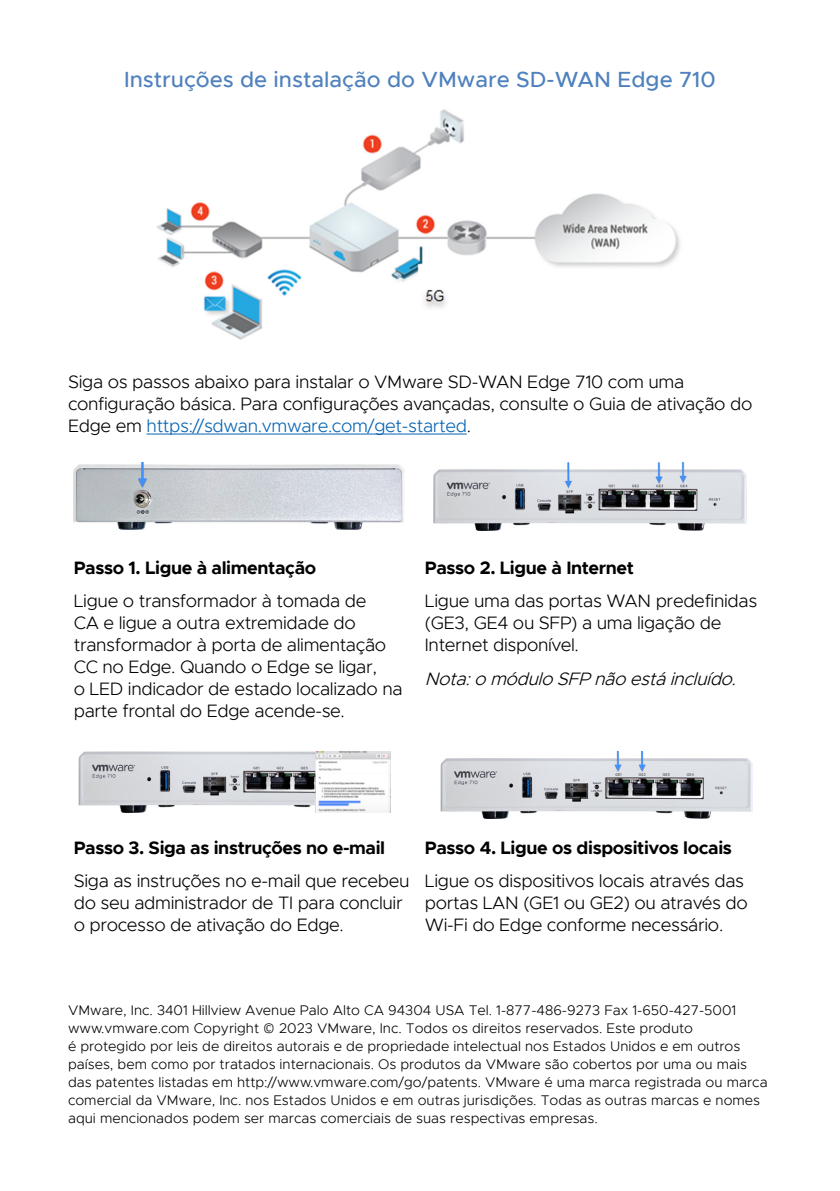
<style>
.page{position:relative;width:840px;height:1191px;background:#fff}
.page>*{position:absolute;margin:0;border:0;box-sizing:border-box;transform-origin:0 0}
.Heading_2_Metro{font:500 22px "Metropolis";color:#4f81bd}
.Body_Metro{font:300 18px/22px "Metropolis";letter-spacing:-.02em;color:#000}
.Heading_3_Metro{font:700 18px "Metropolis";letter-spacing:-.02em;color:#000}
.Note_Metro{font:italic 300 18px "Metropolis";color:#000}
.Copyright_Metro{font:300 14px/18px "Metropolis";color:#000}
.s1{color:#0563b3}
.s2{font-family:"Calibri"}
</style>
<div class="page">
<img style="left:156px;top:109px;width:524px;height:231px">
<img style="left:74px;top:462px;width:330px;height:67px">
<img style="left:433px;top:462px;width:312px;height:68px">
<img style="left:78px;top:751px;width:312px;height:61px">
<img style="left:440px;top:751px;width:312px;height:68px">
<hr style="left:146px;top:434px;width:320px;height:1px;background:#0563b3">
<p class="Heading_2_Metro" style="left:124px;top:65px;width:593px">Instruções de instalação do VMware SD-WAN Edge 710</p>
<p class="Body_Metro" style="left:68px;top:370px;width:685px">Siga os passos abaixo para instalar o VMware SD-WAN Edge 710 com uma configuração básica. Para configurações avançadas, consulte o Guia de ativação do<br>Edge em <span class="s1">https://sdwan.vmware.com/get-started</span>.</p>
<p class="Heading_3_Metro" style="left:74px;top:556px;width:244px">Passo 1. Ligue à alimentação</p>
<p class="Body_Metro" style="left:74px;top:590px;width:330px">Ligue o transformador à tomada de<br>CA e ligue a outra extremidade do transformador à porta de alimentação CC no Edge. Quando o Edge se ligar,<br>o LED indicador de estado localizado na parte frontal do Edge acende-se.</p>
<p class="Heading_3_Metro" style="left:424px;top:556px;width:210px">Passo 2. Ligue à Internet</p>
<p class="Body_Metro" style="left:424px;top:590px;width:333px">Ligue uma das portas WAN predefinidas (GE3, GE4 ou SFP) a uma ligação de<br>Internet disponível.</p>
<p class="Note_Metro" style="left:424px;top:667px;width:318px">Nota:omóduloSFPnãoestáincluído.</p>
<p class="Heading_3_Metro" style="left:74px;top:836px;width:313px">Passo 3. Siga as instruções no e-mail</p>
<p class="Body_Metro" style="left:74px;top:870px;width:337px">Siga as instruções no e-mail que recebeu do seu administrador de TI para concluir o processo de ativação do Edge.</p>
<p class="Heading_3_Metro" style="left:424px;top:836px;width:308px">Passo 4. Ligue os dispositivos locais</p>
<p class="Body_Metro" style="left:424px;top:870px;width:324px">Ligue os dispositivos locais através das portas LAN (GE1 ou GE2) ou através do<br>Wi-Fi do Edge conforme necessário.</p>
<p class="Copyright_Metro" style="left:68px;top:1001px;width:700px">VMware, Inc. 3401 Hillview Avenue Palo Alto CA 94304 USA Tel. 1-877-486-9273 Fax 1-650-427-5001 www.vmware.com Copyright <span class="s2">©</span> 2023 VMware, Inc. Todos os direitos reservados. Este produto<br>é protegido por leis de direitos autorais e de propriedade intelectual nos Estados Unidos e em outros países, bem como por tratados internacionais. Os produtos da VMware são cobertos por uma ou mais das patentes listadas em http://www.vmware.com/go/patents. VMware é uma marca registrada ou marca comercial da VMware, Inc. nos Estados Unidos e em outras jurisdições. Todas as outras marcas e nomes aqui mencionados podem ser marcas comerciais de suas respectivas empresas.</p>
</div>
